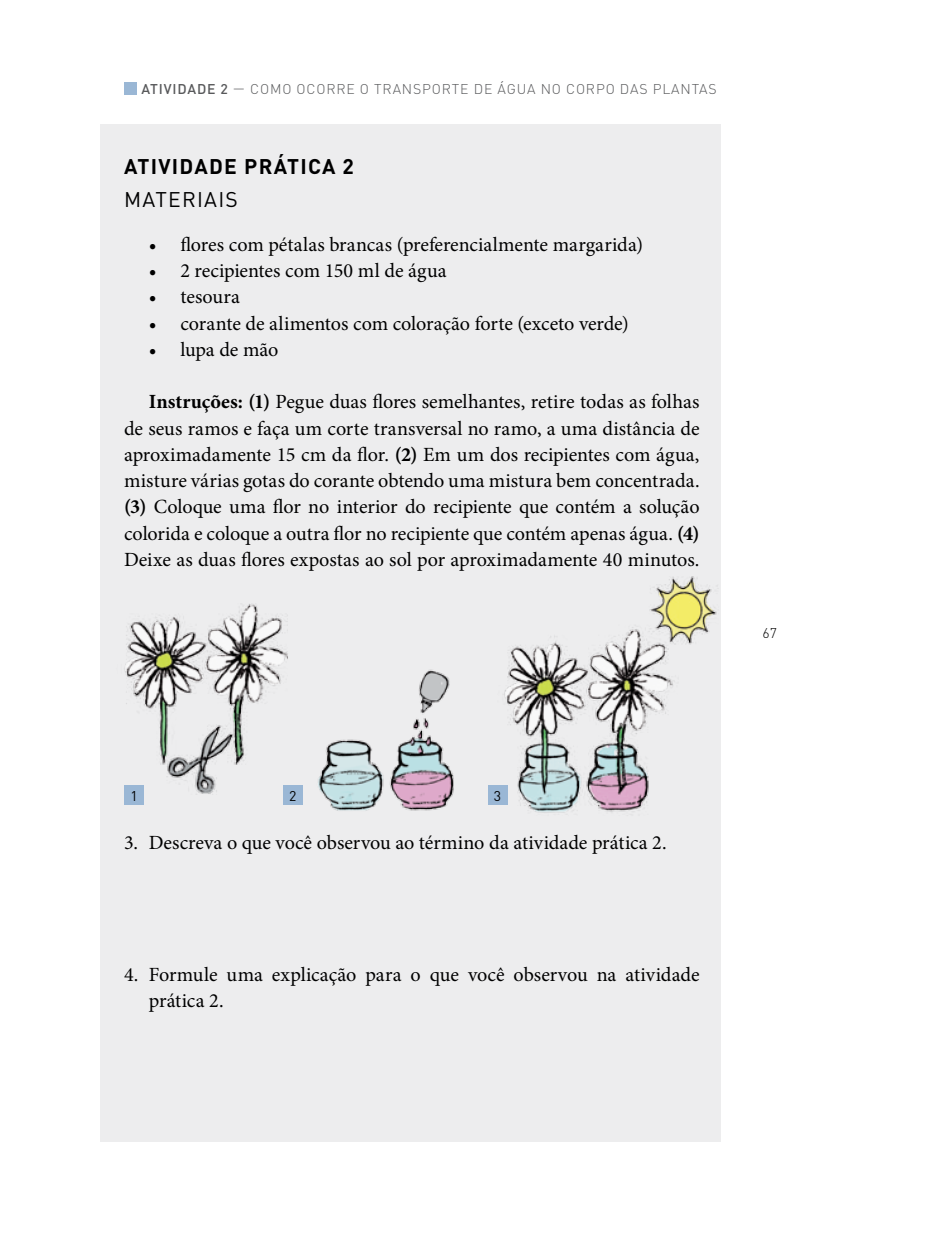
<style>
.page{position:relative;width:943px;height:1241px;background:#fff}
.page>*{position:absolute;margin:0;border:0;box-sizing:border-box;transform-origin:0 0}
.t1{font:700 21px "DIN Pro";letter-spacing:.06em;color:#000}
.t2{font:21px "DIN Pro";letter-spacing:.06em;color:#000}
.t3{font:20.12px/26.2px "Minion Pro";letter-spacing:-.005em;color:#000;text-align:justify}
.t4{font:300 14px "DIN Pro";letter-spacing:.06em;color:#58595b}
.t5{font:14px "DIN Pro";color:#000}
.t6{font:300 14px "DIN Pro";color:#000}
.s1{font-weight:500}
.s2{font-weight:700}
</style>
<div class="page">
<div style="left:100px;top:124px;width:620px;height:1017px;background:#ededee"></div>
<div style="left:124px;top:82px;width:12px;height:12px;background:#9ab7d5"></div>
<div style="left:125px;top:785px;width:19px;height:19px;background:#9ab7d5"></div>
<div style="left:283px;top:785px;width:19px;height:19px;background:#9ab7d5"></div>
<div style="left:488px;top:785px;width:19px;height:19px;background:#9ab7d5"></div>
<img style="left:124px;top:604px;width:164px;height:190px">
<img style="left:318px;top:669px;width:136px;height:142px">
<img style="left:489px;top:576px;width:232px;height:246px">
<p class="t4" style="left:141px;top:80px;width:577px"><span class="s1">ATIVIDADE 2</span> — COMO OCORRE O TRANSPORTE DE ÁGUA NO CORPO DAS PLANTAS</p>
<p class="t1" style="left:124px;top:152px;width:231px">ATIVIDADE PRÁTICA 2</p>
<p class="t2" style="left:124px;top:185px;width:115px">MATERIAIS</p>
<p class="t3" style="left:149px;top:231px;width:495px">• flores com pétalas brancas (preferencialmente margarida)</p>
<p class="t3" style="left:149px;top:257px;width:299px">• 2 recipientes com 150 ml de água</p>
<p class="t3" style="left:149px;top:284px;width:93px">• tesoura</p>
<p class="t3" style="left:149px;top:310px;width:481px">• corante de alimentos com coloração forte (exceto verde)</p>
<p class="t3" style="left:149px;top:336px;width:131px">• lupa de mão</p>
<p class="t3" style="left:124px;top:389px;width:577px;text-indent:25px"><span class="s2">Instruções: (1)</span> Pegue duas flores semelhantes, retire todas as folhas de seus ramos e faça um corte transversal no ramo, a uma distância de aproximadamente 15 cm da flor. <span class="s2">(2)</span> Em um dos recipientes com água, misture várias gotas do corante obtendo uma mistura bem concentrada. <span class="s2">(3)</span> Coloque uma flor no interior do recipiente que contém a solução colorida e coloque a outra flor no recipiente que contém apenas água. <span class="s2">(4)<br></span>Deixe as duas flores expostas ao sol por aproximadamente 40 minutos.</p>
<p class="t6" style="left:762px;top:623px;width:16px">67</p>
<p class="t5" style="left:131px;top:786px;width:9px">1</p>
<p class="t5" style="left:289px;top:786px;width:9px">2</p>
<p class="t5" style="left:494px;top:786px;width:9px">3</p>
<p class="t3" style="left:124px;top:829px;width:544px">3. Descreva o que você observou ao término da atividade prática 2.</p>
<p class="t3" style="left:149px;top:961px;width:552px;text-indent:-25px">4. Formule uma explicação para o que você observou na atividade prática 2.</p>
</div>
